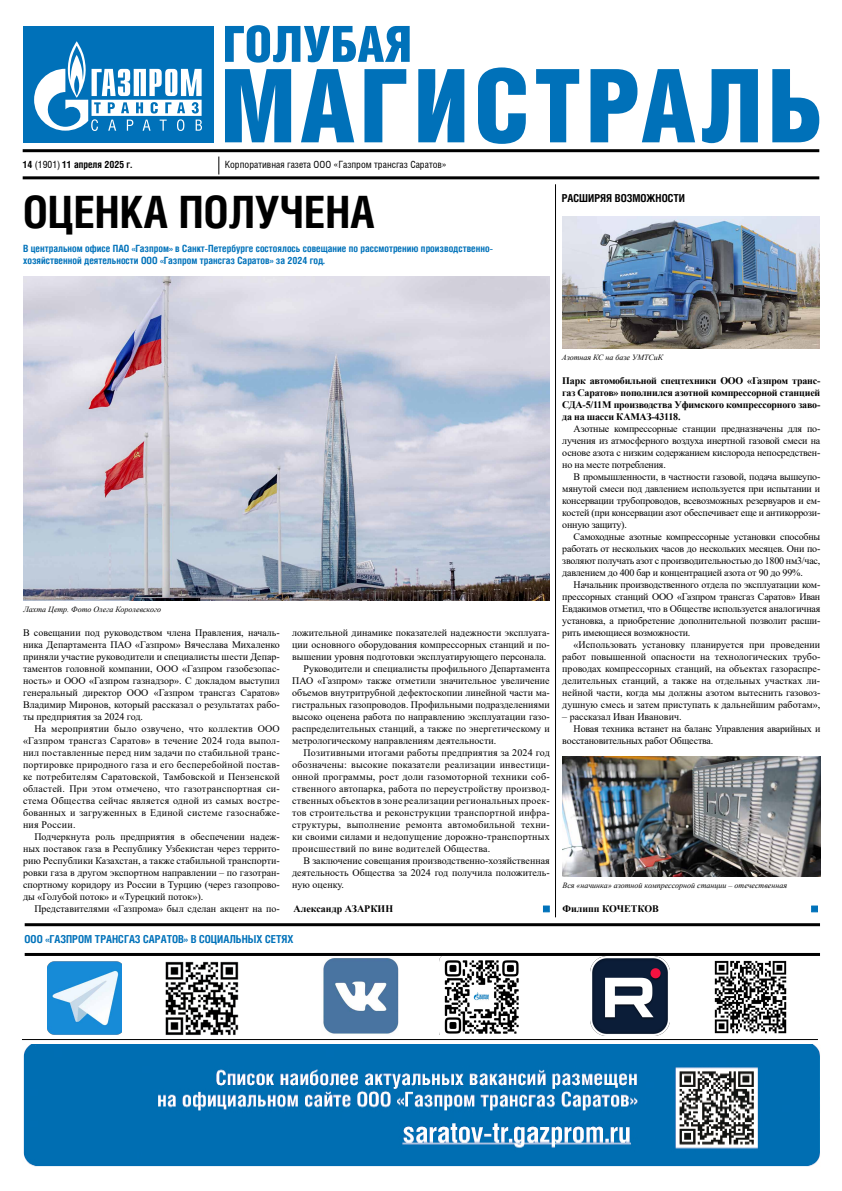
<style>
.page{position:relative;width:842px;height:1191px;background:#fff}
.page>*{position:absolute;margin:0;border:0;box-sizing:border-box;transform-origin:0 0}
.t1{font:700 44.8px "Helios Cond";color:#000}
.t2{font:700 11px "Helios Cond";color:#0072ba}
.t3{font:700 11px "Helios Cond";color:#000}
.t4{font:10px/12px "Times New Roman";color:#000;text-align:justify}
.t5{font:10px "Times New Roman";letter-spacing:.02em;color:#000}
.t6{font:700 10px/12px "Times New Roman";letter-spacing:-.02em;color:#000;text-align:justify}
.t7{font:700 10px/12px "Helios Cond";color:#0072ba}
.t8{font:10px "Times New Roman";letter-spacing:-.02em;color:#000}
.t9{font:10px "Helios Cond";color:#000}
.t10{font:700 10px "Times New Roman";color:#000}
.t11{font:700 10px "Helios Cond";color:#000}
.t12{font:italic 8px "Times New Roman";color:#000}
.s1{font-weight:400}
</style>
<div class="page">
<hr style="left:23px;top:149px;width:796px;height:3px;background:#000">
<hr style="left:23px;top:176px;width:796px;height:3px;background:#000">
<svg style="left:219px;top:156px;width:1px;height:18px"></svg>
<div style="left:23px;top:26px;width:190px;height:116px;background:#0071b9"></div>
<svg style="left:34px;top:41px;width:168px;height:90px"></svg>
<svg style="left:225px;top:25px;width:185px;height:38px"></svg>
<svg style="left:225px;top:69px;width:66px;height:73px"></svg>
<svg style="left:301px;top:69px;width:53px;height:73px"></svg>
<svg style="left:364px;top:69px;width:42px;height:73px"></svg>
<svg style="left:418px;top:69px;width:46px;height:73px;background:#2787c3"></svg>
<svg style="left:478px;top:67px;width:48px;height:77px"></svg>
<svg style="left:536px;top:69px;width:43px;height:73px"></svg>
<svg style="left:590px;top:69px;width:105px;height:73px"></svg>
<svg style="left:702px;top:69px;width:56px;height:74px"></svg>
<svg style="left:772px;top:69px;width:47px;height:73px"></svg>
<img style="left:23px;top:1044px;width:797px;height:123px">
<div style="left:543px;top:905px;width:7px;height:7px;background:#0072ba;border:1px solid #0072ba"></div>
<img style="left:323px;top:958px;width:76px;height:76px">
<img style="left:439px;top:956px;width:80px;height:79px">
<img style="left:165px;top:961px;width:74px;height:74px">
<img style="left:48px;top:961px;width:74px;height:74px">
<img style="left:590px;top:956px;width:79px;height:79px">
<hr style="left:25px;top:923px;width:795px;height:3px;background:#000">
<hr style="left:22px;top:1039px;width:796px;height:1px;background:#000">
<img style="left:714px;top:960px;width:73px;height:74px">
<hr style="left:25px;top:953px;width:795px;height:3px;background:#000">
<hr style="left:555px;top:184px;width:1px;height:733px;background:#000">
<img style="left:23px;top:276px;width:527px;height:324px">
<div style="left:811px;top:905px;width:7px;height:7px;background:#0072ba;border:1px solid #0072ba"></div>
<img style="left:562px;top:216px;width:257px;height:132px">
<img style="left:562px;top:756px;width:258px;height:120px">
<p class="t11" style="left:23px;top:159px;width:111px">14 <span class="s1">(1901)</span> 11 апреля 2025 г.</p>
<p class="t9" style="left:225px;top:159px;width:223px">Корпоративная газета ООО «Газпром трансгаз Саратов»</p>
<h1 class="t1" style="left:23px;top:187px;width:353px">оценка получена</h1>
<p class="t7" style="left:23px;top:242px;width:96px">В центральном офисе ПАО</p>
<p class="t7" style="left:23px;top:242px;width:471px;text-indent:109px">«Газпром» в Санкт-Петербурге состоялось совещание по рассмотрению производственно&shy;хозяйственной деятельности ООО</p>
<p class="t7" style="left:160px;top:254px;width:166px">«Газпром трансгаз Саратов» за 2024 год.</p>
<p class="t3" style="left:562px;top:191px;width:125px">Расширяя возможности</p>
<p class="t12" style="left:23px;top:604px;width:139px">Лахта Цетр. Фото Олега Королевского</p>
<p class="t4" style="left:23px;top:626px;width:258px">В совещании под руководством члена Правления, началь&shy;ника Департамента ПАО «Газпром» Вячеслава Михаленко приняли участие руководители и специалисты шести Депар&shy;таментов головной компании, ООО «Газпром газобезопас&shy;ность» и ООО «Газпром газнадзор». С докладом выступил генеральный директор ООО «Газпром трансгаз Саратов» Владимир Миронов, который рассказал о результатах рабо&shy;ты предприятия за 2024 год.</p>
<p class="t4" style="left:23px;top:722px;width:258px;text-indent:11px">На мероприятии было озвучено, что коллектив ООО «Газпром трансгаз Саратов» в течение 2024 года выпол&shy;нил поставленные перед ним задачи по стабильной транс&shy;портировке природного газа и его бесперебойной постав&shy;ке потребителям Саратовской, Тамбовской и Пензенской областей. При этом отмечено, что газотранспортная си&shy;стема Общества сейчас является одной из самых востре&shy;бованных и загруженных в Единой системе газоснабже&shy;ния России.</p>
<p class="t4" style="left:23px;top:830px;width:258px;text-indent:11px">Подчеркнута роль предприятия в обеспечении надеж&shy;ных поставок газа в Республику Узбекистан через террито&shy;рию Республики Казахстан, а также стабильной транспорти&shy;ровки газа в другом экспортном направлении – по газотран&shy;спортному коридору из России в Турцию (через газопрово&shy;ды «Голубой поток» и «Турецкий поток»).</p>
<p class="t4" style="left:34px;top:902px;width:247px">Представителями «Газпрома» был сделан акцент на по-</p>
<p class="t4" style="left:292px;top:626px;width:259px">ложительной динамике показателей надежности эксплуата-</p>
<p class="t4" style="left:292px;top:638px;width:259px">ции основного оборудования компрессорных станций и по-</p>
<p class="t4" style="left:292px;top:650px;width:256px">вышении уровня подготовки эксплуатирующего персонала.</p>
<p class="t4" style="left:304px;top:662px;width:248px">Руководители и специалисты профильного Департамента</p>
<p class="t4" style="left:292px;top:674px;width:259px">ПАО «Газпром» также отметили значительное увеличение</p>
<p class="t4" style="left:292px;top:686px;width:259px">объемов внутритрубной дефектоскопии линейной части ма-</p>
<p class="t4" style="left:292px;top:698px;width:259px">гистральных газопроводов. Профильными подразделениями</p>
<p class="t4" style="left:292px;top:710px;width:259px">высоко оценена работа по направлению эксплуатации газо-</p>
<p class="t4" style="left:292px;top:722px;width:259px">распределительных станций, а также по энергетическому и</p>
<p class="t4" style="left:292px;top:734px;width:206px">метрологическому направлениям деятельности.</p>
<p class="t5" style="left:304px;top:746px;width:248px">Позитивными итогами работы предприятия за 2024 год</p>
<p class="t5" style="left:292px;top:758px;width:259px">обозначены: высокие показатели реализации инвестици-</p>
<p class="t5" style="left:292px;top:770px;width:259px">онной программы, рост доли газомоторной техники соб-</p>
<p class="t5" style="left:292px;top:782px;width:259px">ственного автопарка, работа по переустройству производ-</p>
<p class="t5" style="left:292px;top:794px;width:259px">ственных объектов в зоне реализации региональных проек-</p>
<p class="t5" style="left:292px;top:806px;width:259px">тов строительства и реконструкции транспортной инфра-</p>
<p class="t5" style="left:292px;top:818px;width:259px">структуры, выполнение ремонта автомобильной техни-</p>
<p class="t5" style="left:292px;top:830px;width:259px">ки своими силами и недопущение дорожно-транспортных</p>
<p class="t5" style="left:292px;top:842px;width:200px">происшествий по вине водителей Общества.</p>
<p class="t4" style="left:304px;top:854px;width:248px">В заключение совещания производственно-хозяйственная</p>
<p class="t4" style="left:292px;top:866px;width:259px">деятельность Общества за 2024 год получила положитель-</p>
<p class="t4" style="left:292px;top:878px;width:53px">ную оценку.</p>
<p class="t10" style="left:294px;top:901px;width:101px">Александр АЗАРКИН</p>
<p class="t2" style="left:25px;top:933px;width:7px">ООО</p>
<p class="t2" style="left:45px;top:933px;width:249px">«Газпром трансгаз Саратов» в социальных сетях</p>
<p class="t12" style="left:562px;top:352px;width:103px">Азотная КС на базе УМТСиК</p>
<p class="t6" style="left:562px;top:374px;width:260px">Парк автомобильной спецтехники ООО «Газпром транс&shy;газ Саратов» пополнился азотной компрессорной станцией СДА-5/11М производства Уфимского компрессорного заво&shy;да на шасси КАМАЗ-43118.</p>
<p class="t4" style="left:562px;top:422px;width:260px;text-indent:11px">Азотные компрессорные станции предназначены для по&shy;лучения из атмосферного воздуха инертной газовой смеси на основе азота с низким содержанием кислорода непосредствен&shy;но на месте потребления.</p>
<p class="t4" style="left:562px;top:470px;width:260px;text-indent:11px">В промышленности, в частности газовой, подача вышеупо&shy;мянутой смеси под давлением используется при испытании и консервации трубопроводов, всевозможных резервуаров и ем&shy;костей (при консервации азот обеспечивает еще и антикоррози&shy;онную защиту).</p>
<p class="t4" style="left:562px;top:530px;width:260px;text-indent:11px">Самоходные азотные компрессорные установки способны работать от нескольких часов до нескольких месяцев. Они по&shy;зволяют получать азот с производительностью до 1800 нм3/час, давлением до 400 бар и концентрацией азота от 90 до 99%.</p>
<p class="t4" style="left:562px;top:578px;width:260px;text-indent:11px">Начальник производственного отдела по эксплуатации ком&shy;прессорных станций ООО «Газпром трансгаз Саратов» Иван Евдакимов отметил, что в Обществе используется аналогичная установка, а приобретение дополнительной позволит расши&shy;рить имеющиеся возможности.</p>
<p class="t4" style="left:562px;top:638px;width:260px;text-indent:11px">«Использовать установку планируется при проведении работ повышенной опасности на технологических трубо&shy;проводах компрессорных станций, на объектах газораспре&shy;делительных станций, а также на отдельных участках ли&shy;нейной части, когда мы должны азотом вытеснить газовоз&shy;душную смесь и затем приступать к дальнейшим работам»,</p>
<p class="t4" style="left:562px;top:710px;width:121px">– рассказал Иван Иванович.</p>
<p class="t8" style="left:574px;top:722px;width:248px">Новая техника встанет на баланс Управления аварийных и</p>
<p class="t8" style="left:562px;top:734px;width:152px">восстановительных работ Общества.</p>
<p class="t12" style="left:562px;top:880px;width:226px">Вся «начинка» азотной компрессорной станции – отечественная</p>
<p class="t10" style="left:562px;top:901px;width:98px">Филипп КОЧЕТКОВ</p>
</div>
